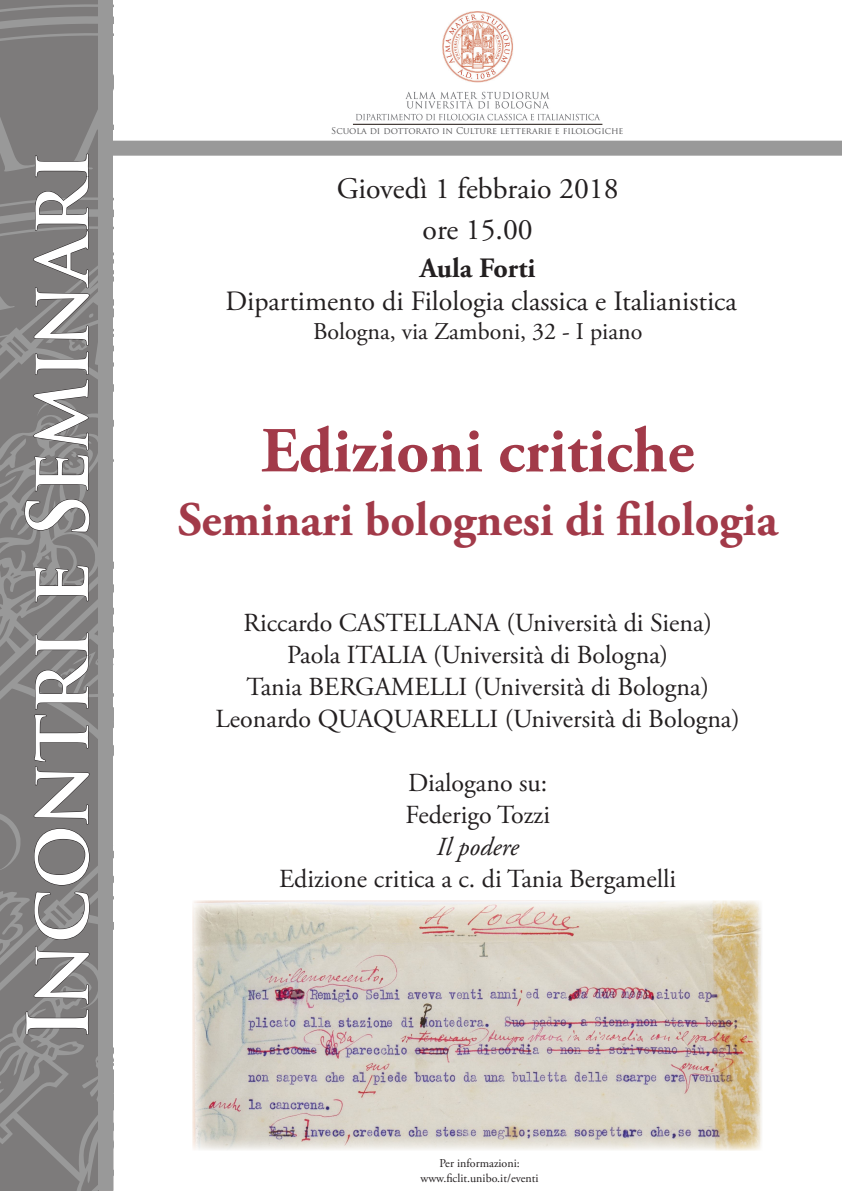
<style>
.page{position:relative;width:842px;height:1191px;background:#fff}
.page>*{position:absolute;margin:0;border:0;box-sizing:border-box;transform-origin:0 0}
.t1{font:700 82px "Trajan Pro";color:#fff;scale:.94 1}
.t2{font:700 64px "Adobe Garamond Pro";color:#a23a49}
.t3{font:700 48px "Adobe Garamond Pro";color:#a23a49}
.t4{font:29.8px "Adobe Garamond Pro";color:#231f20}
.t5{font:28px "Adobe Garamond Pro";color:#231f20}
.t6{font:700 28px "Adobe Garamond Pro";color:#231f20}
.t7{font:26px "Adobe Garamond Pro";color:#231f20}
.t8{font:italic 26px "Adobe Garamond Pro";color:#231f20}
.t9{font:24px "Adobe Garamond Pro";color:#231f20}
.t10{font:12px "Adobe Garamond Pro";color:#231f20}
.t11{font:9px "Trajan Pro";color:#535355}
</style>
<div class="page">
<svg style="left:0;top:0;width:99px;height:65px;background:#828080"></svg>
<div style="left:99px;top:0;width:14px;height:1189px;background:#999"></div>
<div style="left:113px;top:141px;width:729px;height:15px;background:#999"></div>
<svg style="left:0;top:65px;width:114px;height:1126px;background:#828181"></svg>
<img style="left:356px;top:11px;width:244px;height:110px">
<img style="left:193px;top:900px;width:569px;height:250px">
<hr style="left:353px;top:124px;width:249px;height:1px;background:#1a100a">
<p class="t1" style="left:7px;top:1040px;width:948px;rotate:-90deg">Incontri e Seminari</p>
<p class="t11" style="left:331px;top:125px;width:294px">SCUOLA DI DOTTORATO IN CULTURE LETTERARIE E FILOLOGICHE</p>
<p class="t4" style="left:337px;top:171px;width:283px">Giovedì 1 febbraio 2018</p>
<p class="t4" style="left:422px;top:211px;width:112px">ore 15.00</p>
<p class="t6" style="left:420px;top:252px;width:117px">Aula Forti</p>
<p class="t5" style="left:226px;top:285px;width:513px">Dipartimento di Filologia classica e Italianistica</p>
<p class="t9" style="left:313px;top:317px;width:331px">Bologna, via Zamboni, 32 - I piano</p>
<p class="t2" style="left:261px;top:414px;width:435px">Edizioni critiche</p>
<p class="t3" style="left:178px;top:492px;width:601px">Seminari bolognesi di filologia</p>
<p class="t7" style="left:243px;top:607px;width:470px">Riccardo CASTELLANA (Università di Siena)</p>
<p class="t7" style="left:287px;top:639px;width:383px">Paola ITALIA (Università di Bologna)</p>
<p class="t7" style="left:246px;top:671px;width:464px">Tania BERGAMELLI (Università di Bologna)</p>
<p class="t7" style="left:216px;top:703px;width:526px">Leonardo QUAQUARELLI (Università di Bologna)</p>
<p class="t7" style="left:408px;top:767px;width:141px">Dialogano su:</p>
<p class="t7" style="left:405px;top:799px;width:146px">Federigo Tozzi</p>
<p class="t8" style="left:437px;top:831px;width:84px">Il podere</p>
<p class="t7" style="left:279px;top:863px;width:398px">Edizione critica a c. di Tania Bergamelli</p>
<p class="t10" style="left:439px;top:1156px;width:82px">Per informazioni:</p>
<p class="t10" style="left:420px;top:1170px;width:120px">www.ficlit.unibo.it/eventi</p>
</div>
